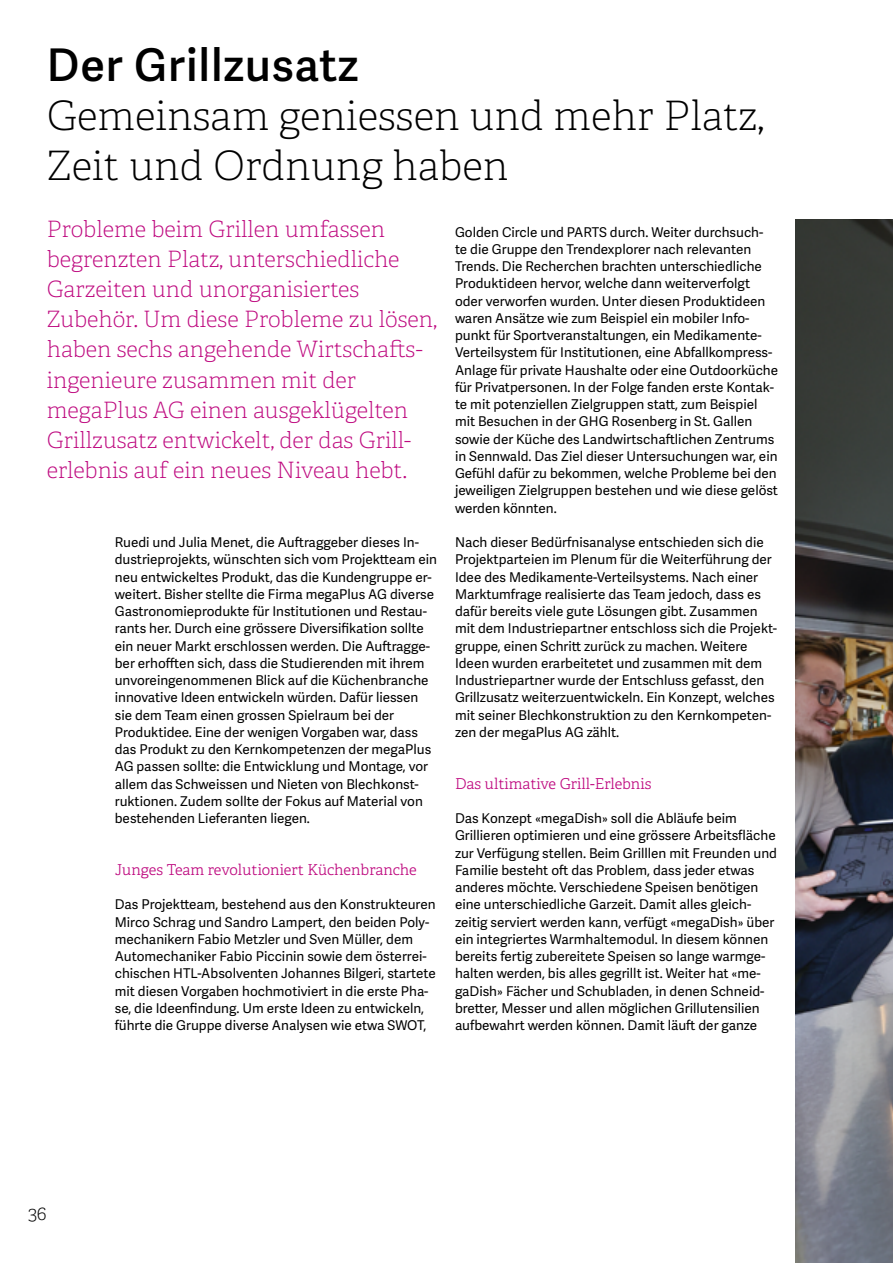
<style>
.page{position:relative;width:893px;height:1263px;background:#fff}
.page>*{position:absolute;margin:0;border:0;box-sizing:border-box;transform-origin:0 0}
.t1{font:600 45px "Adelle Sans";letter-spacing:.02em;color:#000}
.t2{font:100 40.5px/49.5px "Adelle";color:#000}
.t3{font:100 22.5px/30.2px "Adelle";color:#be097f}
.t4{font:100 19.5px "Adelle";color:#000}
.t5{font:300 15px "Adelle";color:#be097f}
.t6{font:13.5px/17.2px "Adelle Sans";color:#000}
</style>
<div class="page">
<img style="left:795px;top:219px;width:98px;height:1044px">
<h1 class="t1" style="left:47px;top:39px;width:313px">Der Grillzusatz</h1>
<h2 class="t2" style="left:47px;top:92px;width:719px">Gemeinsam geniessen und mehr Platz,<br>Zeit und Ordnung haben</h2>
<p class="t3" style="left:47px;top:214px;width:392px">Probleme beim Grillen umfassen begrenzten Platz, unterschiedliche Garzeiten und unorganisiertes Zubehör. Um diese Probleme zu lösen, haben sechs angehende Wirtschafts&shy;ingenieure zusammen mit der megaPlus AG einen ausgeklügelten Grillzusatz entwickelt, der das Grill&shy;erlebnis auf ein neues Niveau hebt.</p>
<p class="t6" style="left:115px;top:534px;width:324px">Ruedi und Julia Menet, die Auftraggeber dieses In&shy;dustrieprojekts, wünschten sich vom Projektteam ein neu entwickeltes Produkt, das die Kundengruppe er&shy;weitert. Bisher stellte die Firma megaPlus AG diverse Gastronomieprodukte für Institutionen und Restau&shy;rants her. Durch eine grössere Diversifikation sollte ein neuer Markt erschlossen werden. Die Auftragge&shy;ber erhofften sich, dass die Studierenden mit ihrem unvoreingenommenen Blick auf die Küchenbranche innovative Ideen entwickeln würden. Dafür liessen sie dem Team einen grossen Spielraum bei der Produktidee. Eine der wenigen Vorgaben war, dass das Produkt zu den Kernkompetenzen der megaPlus AG passen sollte: die Entwicklung und Montage, vor allem das Schweissen und Nieten von Blechkonst&shy;ruktionen. Zudem sollte der Fokus auf Material von bestehenden Lieferanten liegen.</p>
<p class="t5" style="left:115px;top:860px;width:303px">Junges Team revolutioniert Küchenbranche</p>
<p class="t6" style="left:115px;top:896px;width:322px">Das Projektteam, bestehend aus den Konstrukteuren Mirco Schrag und Sandro Lampert, den beiden Poly&shy;mechanikern Fabio Metzler und Sven Müller, dem Automechaniker Fabio Piccinin sowie dem österrei&shy;chischen HTL-Absolventen Johannes Bilgeri, startete mit diesen Vorgaben hochmotiviert in die erste Pha&shy;se, die Ideenfindung. Um erste Ideen zu entwickeln, führte die Gruppe diverse Analysen wie etwa SWOT,</p>
<p class="t6" style="left:455px;top:224px;width:325px">Golden Circle und PARTS durch. Weiter durchsuch&shy;te die Gruppe den Trendexplorer nach relevanten Trends. Die Recherchen brachten unterschiedliche Produktideen hervor, welche dann weiterverfolgt oder verworfen wurden. Unter diesen Produktideen waren Ansätze wie zum Beispiel ein mobiler Info&shy;punkt für Sportveranstaltungen, ein Medikamente-Verteilsystem für Institutionen, eine Abfallkompress-Anlage für private Haushalte oder eine Outdoorküche für Privatpersonen. In der Folge fanden erste Kontak&shy;te mit potenziellen Zielgruppen statt, zum Beispiel mit Besuchen in der GHG Rosenberg in St. Gallen sowie der Küche des Landwirtschaftlichen Zentrums in Sennwald. Das Ziel dieser Untersuchungen war, ein Gefühl dafür zu bekommen, welche Probleme bei den jeweiligen Zielgruppen bestehen und wie diese gelöst werden könnten.</p>
<p class="t6" style="left:455px;top:534px;width:324px">Nach dieser Bedürfnisanalyse entschieden sich die Projektparteien im Plenum für die Weiterführung der Idee des Medikamente-Verteilsystems. Nach einer Marktumfrage realisierte das Team jedoch, dass es dafür bereits viele gute Lösungen gibt. Zusammen mit dem Industriepartner entschloss sich die Projekt&shy;gruppe, einen Schritt zurück zu machen. Weitere Ideen wurden erarbeitetet und zusammen mit dem Industriepartner wurde der Entschluss gefasst, den Grillzusatz weiterzuentwickeln. Ein Konzept, welches mit seiner Blechkonstruktion zu den Kernkompeten&shy;zen der megaPlus AG zählt.</p>
<p class="t5" style="left:455px;top:774px;width:198px">Das ultimative Grill-Erlebnis</p>
<p class="t6" style="left:455px;top:810px;width:323px">Das Konzept «megaDish» soll die Abläufe beim Grillieren optimieren und eine grössere Arbeitsfläche zur Verfügung stellen. Beim Grilllen mit Freunden und Familie besteht oft das Problem, dass jeder etwas anderes möchte. Verschiedene Speisen benötigen eine unterschiedliche Garzeit. Damit alles gleich&shy;zeitig serviert werden kann, verfügt «megaDish» über ein integriertes Warmhaltemodul. In diesem können bereits fertig zubereitete Speisen so lange warmge&shy;halten werden, bis alles gegrillt ist. Weiter hat «me&shy;gaDish» Fächer und Schubladen, in denen Schneid&shy;bretter, Messer und allen möglichen Grillutensilien aufbewahrt werden können. Damit läuft der ganze</p>
<h3 class="t4" style="left:28px;top:1201px;width:20px">36</h3>
</div>
